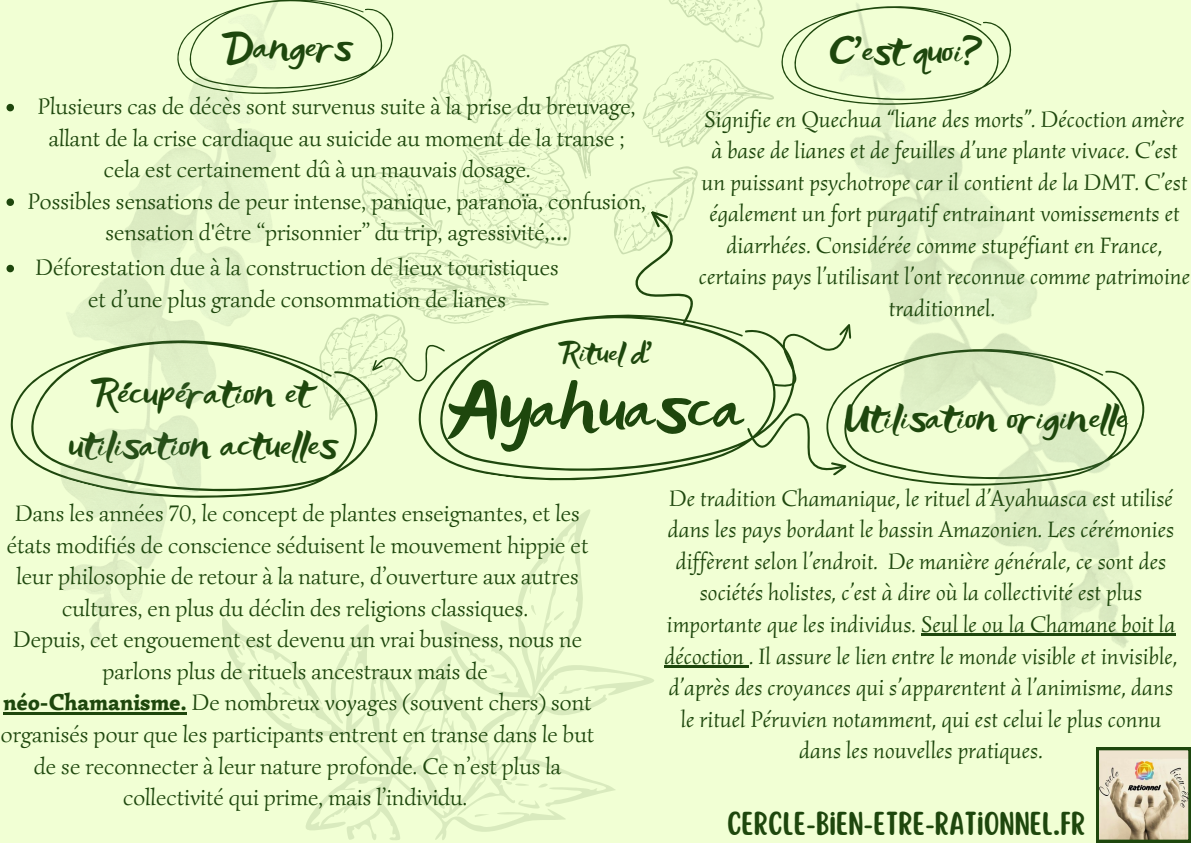
<style>
.page{position:relative;width:1191px;height:843px;background:#fff}
.page>*{position:absolute;margin:0;border:0;box-sizing:border-box;transform-origin:0 0}
.t1{font:69.9px "Lifelogo Easy";color:#1e470d}
.t2{font:38px/52.5px "Lifelogo Easy";color:#1e470d;text-align:center}
.t3{font:30px "Lifelogo Easy";color:#1e470d}
.t4{font:29px "Scripter";color:#1e470d}
.t5{font:23px/31.5px "Simonetta";color:#1e470d;text-align:center}
.t6{font:italic 23px/31.5px "Simonetta";color:#1e470d;text-align:center}
.s1{font-family:"Noto Sans Gurmukhi"}
.s2{font-weight:900}
</style>
<div class="page">
<div style="left:0;top:0;width:1190px;height:842px;background:#f1ffd4"></div>
<img style="left:673px;top:134px;width:503px;height:534px">
<svg style="left:10px;top:359px;width:368px;height:132px"></svg>
<svg style="left:319px;top:0;width:455px;height:420px"></svg>
<svg style="left:410px;top:284px;width:392px;height:228px"></svg>
<svg style="left:781px;top:3px;width:231px;height:131px"></svg>
<img style="left:59px;top:114px;width:234px;height:530px">
<svg style="left:7px;top:104px;width:7px;height:7px"></svg>
<svg style="left:7px;top:198px;width:7px;height:8px"></svg>
<svg style="left:177px;top:0;width:221px;height:114px"></svg>
<svg style="left:1096px;top:747px;width:94px;height:95px;background:#c0b99c"></svg>
<svg style="left:222px;top:617px;width:343px;height:223px"></svg>
<svg style="left:264px;top:671px;width:42px;height:48px"></svg>
<svg style="left:236px;top:640px;width:23px;height:25px"></svg>
<svg style="left:437px;top:509px;width:217px;height:185px"></svg>
<svg style="left:553px;top:609px;width:13px;height:12px"></svg>
<svg style="left:530px;top:604px;width:6px;height:12px"></svg>
<svg style="left:529px;top:583px;width:4px;height:11px"></svg>
<svg style="left:368px;top:647px;width:248px;height:170px"></svg>
<svg style="left:368px;top:324px;width:84px;height:77px"></svg>
<svg style="left:603px;top:205px;width:121px;height:130px"></svg>
<svg style="left:746px;top:300px;width:110px;height:175px"></svg>
<hr style="left:4px;top:711px;width:183px;height:3px;background:#1e470d">
<hr style="left:921px;top:633px;width:254px;height:2px;background:#1e470d">
<hr style="left:664px;top:664px;width:85px;height:3px;background:#1e470d">
<svg style="left:7px;top:265px;width:7px;height:7px"></svg>
<p class="t2" style="left:225px;top:20px;width:128px">Dangers</p>
<p class="t5" style="left:38px;top:91px;width:599px">Plusieurs cas de décès sont survenus suite à la prise du breuvage, allant de la crise cardiaque au suicide au moment de la transe ;</p>
<p class="t5" style="left:104px;top:154px;width:428px">cela est certainement dû à un mauvais dosage.</p>
<p class="t5" style="left:28px;top:185px;width:619px">Possibles sensations de peur intense, panique, paranoïa, confusion, sensation d'être “prisonnier” du trip, agressivité,<span class="s1">…</span></p>
<p class="t5" style="left:35px;top:252px;width:524px">Déforestation due à la construction de lieux touristiques et d’une plus grande consommation de lianes</p>
<p class="t3" style="left:561px;top:330px;width:92px">Rituel d’</p>
<p class="t2" style="left:829px;top:25px;width:155px">C’est quoi?</p>
<p class="t6" style="left:699px;top:103px;width:492px">Signifie en Quechua “liane des morts”. Décoction amère à base de lianes et de feuilles d’une plante vivace. C’est un puissant psychotrope car il contient de la DMT. C’est également un fort purgatif entrainant vomissements et diarrhées. Considérée comme stupéfiant en France, certains pays l’utilisant l’ont reconnue comme patrimoine traditionnel.</p>
<p class="t2" style="left:69px;top:366px;width:269px">Récupération et utilisation actuelles</p>
<p class="t1" style="left:451px;top:355px;width:294px">Ayahuasca</p>
<p class="t2" style="left:845px;top:392px;width:284px">Utilisation originelle</p>
<p class="t5" style="left:7px;top:497px;width:583px">Dans les années 70, le concept de plantes enseignantes, et les états modifiés de conscience séduisent le mouvement hippie et leur philosophie de retour à la nature, d’ouverture aux autres cultures, en plus du déclin des religions classiques.</p>
<p class="t5" style="left:13px;top:623px;width:570px">Depuis, cet engouement est devenu un vrai business, nous ne parlons plus de rituels ancestraux mais de</p>
<h2 class="t5" style="left:1px;top:686px;width:595px"><span class="s2">néo-Chamanisme.</span> De nombreux voyages (souvent chers) sont organisés pour que les participants entrent en transe dans le but de se reconnecter à leur nature profonde. Ce n’est plus la collectivité qui prime, mais l’individu.</h2>
<h2 class="t6" style="left:664px;top:482px;width:514px">De tradition Chamanique, le rituel d’Ayahuasca est utilisé dans les pays bordant le bassin Amazonien. Les cérémonies diffèrent selon l’endroit. De manière générale, ce sont des sociétés holistes, c’est à dire où la collectivité est plus importante que les individus. Seul le ou la Chamane boit la décoction . Il assure le lien entre le monde visible et invisible, d’après des croyances qui s’apparentent à l’animisme, dans le rituel Péruvien notamment, qui est celui le plus connu dans les nouvelles pratiques.</h2>
<h2 class="t4" style="left:727px;top:808px;width:360px">CERCLE-BIEN-ETRE-RATIONNEL.FR</h2>
</div>
